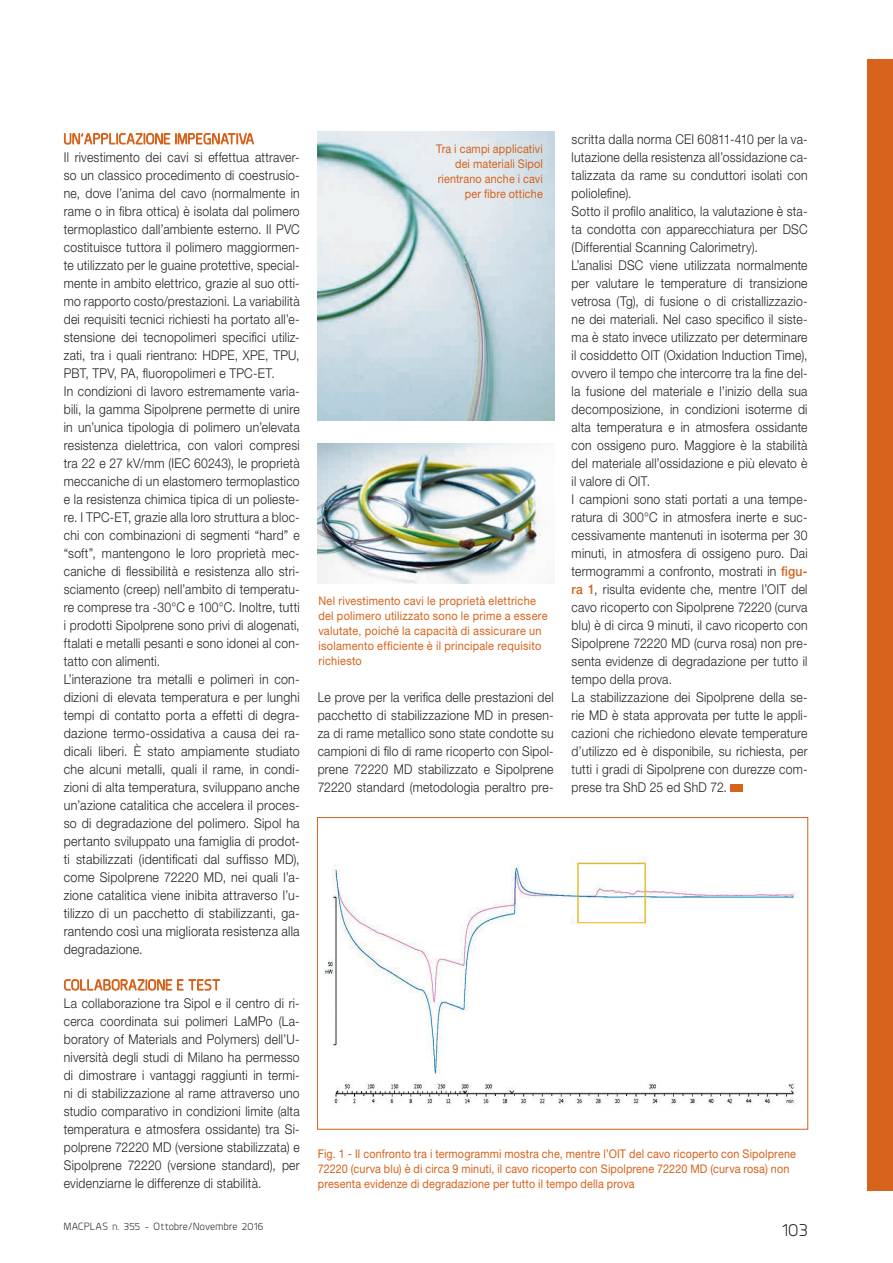
<style>
.page{position:relative;width:893px;height:1263px;background:#fff}
.page>*{position:absolute;margin:0;border:0;box-sizing:border-box;transform-origin:0 0}
.t1{font:18px "Planer";color:#231f20}
.t2{font:300 13.5px/18px "Helvetica Neue LT Std";letter-spacing:.02em;color:#231f20;scale:.9 1}
.t3{font:12px/15px "Helvetica Neue LT Std";letter-spacing:.015em;color:#d6621b;scale:.9 1}
.t4{font:12px/15px "Helvetica Neue LT Std";letter-spacing:.015em;color:#d6621b;scale:.91 1}
.t5{font:10.5px "Planer";letter-spacing:.03em;color:#231f20}
.s1{font-weight:500;color:#d6621b}
</style>
<div class="page">
<div style="left:867px;top:60px;width:26px;height:1131px;background:#d6621b"></div>
<svg style="left:64px;top:133px;width:190px;height:12px"></svg>
<svg style="left:64px;top:979px;width:119px;height:12px"></svg>
<svg style="left:189px;top:979px;width:31px;height:11px"></svg>
<div style="left:731px;top:784px;width:12px;height:8px;background:#d6621b"></div>
<img style="left:324px;top:856px;width:477px;height:249px">
<div style="left:317px;top:817px;width:491px;height:312px;border:1px solid #d6621b"></div>
<img style="left:318px;top:132px;width:237px;height:289px">
<img style="left:318px;top:443px;width:223px;height:141px">
<p class="t2" style="left:64px;top:148px;width:264px">Il rivestimento dei cavi si effettua attraver&shy;so un classico procedimento di coestrusio&shy;ne, dove l’anima del cavo (normalmente in rame o in fibra ottica) è isolata dal polimero termoplastico dall’ambiente esterno. Il PVC costituisce tuttora il polimero maggiormen&shy;te utilizzato per le guaine protettive, special&shy;mente in ambito elettrico, grazie al suo otti&shy;mo rapporto costo/prestazioni. La variabilità dei requisiti tecnici richiesti ha portato all’e&shy;stensione dei tecnopolimeri specifici utiliz&shy;zati, tra i quali rientrano: HDPE, XPE, TPU, PBT, TPV, PA, fluoropolimeri e TPC-ET.<br>In condizioni di lavoro estremamente varia&shy;bili, la gamma Sipolprene permette di unire in un’unica tipologia di polimero un’elevata resistenza dielettrica, con valori compresi tra 22 e 27 kV/mm (IEC 60243), le proprietà meccaniche di un elastomero termoplastico e la resistenza chimica tipica di un polieste&shy;re. I TPC-ET, grazie alla loro struttura a bloc&shy;chi con combinazioni di segmenti “hard” e “soft”, mantengono le loro proprietà mec&shy;caniche di flessibilità e resistenza allo stri&shy;sciamento (creep) nell’ambito di temperatu&shy;re comprese tra -30°C e 100°C. Inoltre, tutti i prodotti Sipolprene sono privi di alogenati, ftalati e metalli pesanti e sono idonei al con&shy;tatto con alimenti.<br>L’interazione tra metalli e polimeri in con&shy;dizioni di elevata temperatura e per lunghi tempi di contatto porta a effetti di degra&shy;dazione termo-ossidativa a causa dei ra&shy;dicali liberi. È stato ampiamente studiato che alcuni metalli, quali il rame, in condi&shy;zioni di alta temperatura, sviluppano anche un’azione catalitica che accelera il proces&shy;so di degradazione del polimero. Sipol ha pertanto sviluppato una famiglia di prodot&shy;ti stabilizzati (identificati dal suffisso MD), come Sipolprene 72220 MD, nei quali l’a&shy;zione catalitica viene inibita attraverso l’u&shy;tilizzo di un pacchetto di stabilizzanti, ga&shy;rantendo così una migliorata resistenza alla degradazione.</p>
<p class="t2" style="left:64px;top:994px;width:264px;text-align:justify">La collaborazione tra Sipol e il centro di ri&shy;cerca coordinata sui polimeri LaMPo (La&shy;boratory of Materials and Polymers) dell’U&shy;niversità degli studi di Milano ha permesso di dimostrare i vantaggi raggiunti in termi&shy;ni di stabilizzazione al rame attraverso uno studio comparativo in condizioni limite (alta temperatura e atmosfera ossidante) tra Si&shy;polprene 72220 MD (versione stabilizzata) e Sipolprene 72220 (versione standard), per evidenziarne le differenze di stabilità.</p>
<p class="t5" style="left:64px;top:1220px;width:201px">MACPLAS N. 355 - OTTOBRE/NOVEMBRE 2016</p>
<p class="t3" style="left:436px;top:141px;width:120px;text-align:right">Tra i campi applicativi dei materiali Sipol rientrano anche i cavi per fibre ottiche</p>
<p class="t4" style="left:318px;top:593px;width:253px">Nel rivestimento cavi le proprietà elettriche del polimero utilizzato sono le prime a essere valutate, poiché la capacità di assicurare un isolamento efficiente è il principale requisito richiesto</p>
<p class="t2" style="left:318px;top:688px;width:264px;text-align:justify">Le prove per la verifica delle prestazioni del pacchetto di stabilizzazione MD in presen&shy;za di rame metallico sono state condotte su campioni di filo di rame ricoperto con Sipol&shy;prene 72220 MD stabilizzato e Sipolprene 72220 standard (metodologia peraltro pre-</p>
<p class="t2" style="left:572px;top:130px;width:264px">scritta dalla norma CEI 60811-410 per la va&shy;lutazione della resistenza all’ossidazione ca&shy;talizzata da rame su conduttori isolati con poliolefine).<br>Sotto il profilo analitico, la valutazione è sta&shy;ta condotta con apparecchiatura per DSC (Differential Scanning Calorimetry).<br>L’analisi DSC viene utilizzata normalmente per valutare le temperature di transizione vetrosa (Tg), di fusione o di cristallizzazio&shy;ne dei materiali. Nel caso specifico il siste&shy;ma è stato invece utilizzato per determinare il cosiddetto OIT (Oxidation Induction Time), ovvero il tempo che intercorre tra la fine del&shy;la fusione del materiale e l’inizio della sua decomposizione, in condizioni isoterme di alta temperatura e in atmosfera ossidante con ossigeno puro. Maggiore è la stabilità del materiale all’ossidazione e più elevato è il valore di OIT.<br>I campioni sono stati portati a una tempe&shy;ratura di 300°C in atmosfera inerte e suc&shy;cessivamente mantenuti in isoterma per 30 minuti, in atmosfera di ossigeno puro. Dai termogrammi a confronto, mostrati in <span class="s1">figu&shy;ra 1</span>, risulta evidente che, mentre l’OIT del cavo ricoperto con Sipolprene 72220 (curva blu) è di circa 9 minuti, il cavo ricoperto con Sipolprene 72220 MD (curva rosa) non pre&shy;senta evidenze di degradazione per tutto il tempo della prova.<br>La stabilizzazione dei Sipolprene della se&shy;rie MD è stata approvata per tutte le appli&shy;cazioni che richiedono elevate temperature d’utilizzo ed è disponibile, su richiesta, per tutti i gradi di Sipolprene con durezze com&shy;prese tra ShD 25 ed ShD 72.</p>
<p class="t3" style="left:318px;top:1146px;width:533px">Fig. 1 - Il confronto tra i termogrammi mostra che, mentre l’OIT del cavo ricoperto con Sipolprene<br>72220 (curva blu) è di circa 9 minuti, il cavo ricoperto con Sipolprene 72220 MD (curva rosa) non presenta evidenze di degradazione per tutto il tempo della prova</p>
<h1 class="t1" style="left:782px;top:1219px;width:28px">103</h1>
</div>
